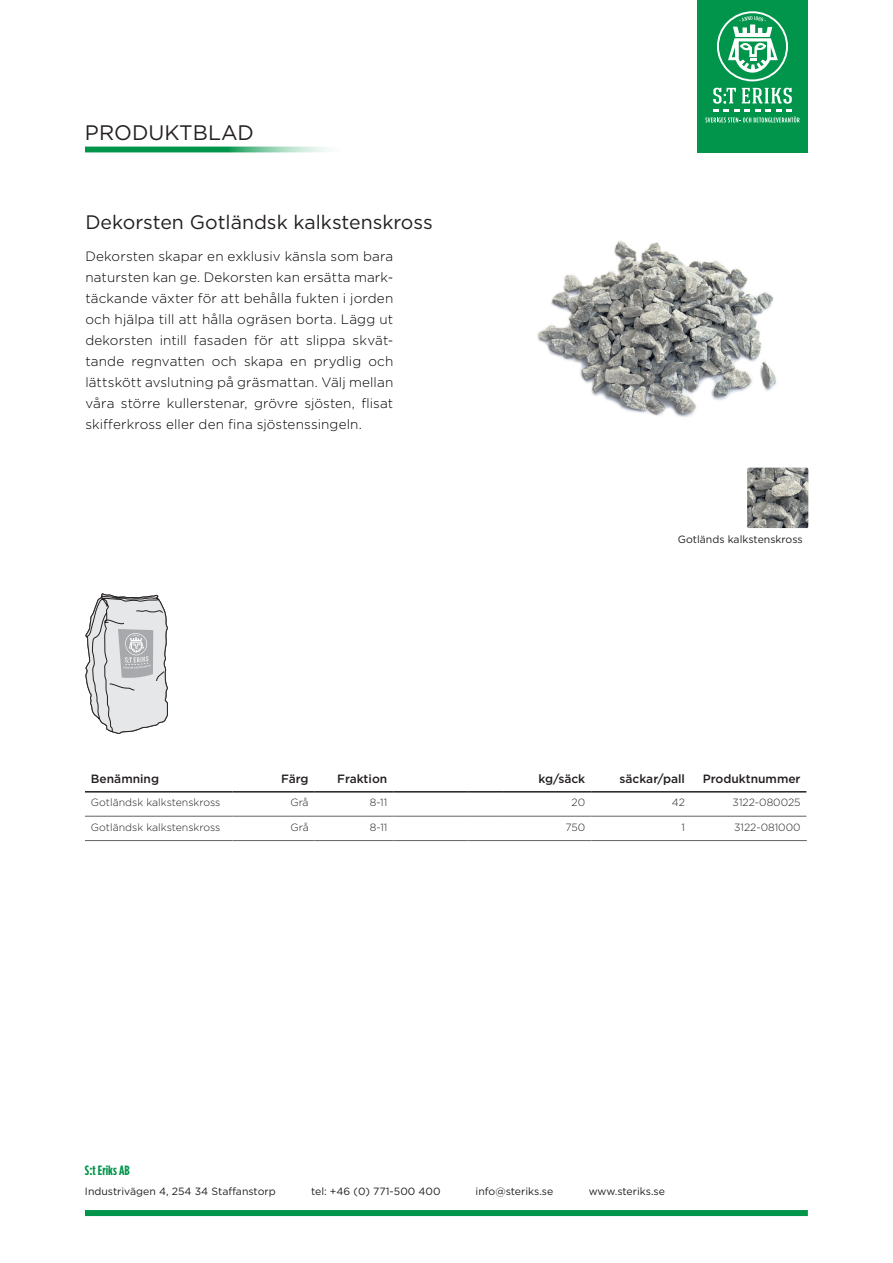
<style>
.page{position:relative;width:893px;height:1263px;background:#fff}
.page>*{position:absolute;margin:0;border:0;box-sizing:border-box;transform-origin:0 0}
.t1{font:21px "Gotham";color:#231f20}
.t2{font:19.5px "Gotham";color:#231f20}
.t3{font:300 13.5px/21px "Gotham";letter-spacing:.01em;color:#000;text-align:justify}
.t4{font:700 13.5px "Gotham Condensed";color:#00954a}
.t5{font:500 12px "Gotham";color:#231f20}
.t6{font:10.5px "Gotham";color:#231f20}
.t7{font:300 10.5px "Gotham";color:#231f20}
</style>
<div class="page">
<img style="left:747px;top:468px;width:61px;height:60px">
<svg style="left:85px;top:593px;width:83px;height:141px"></svg>
<hr style="left:85px;top:791px;width:147px;height:1px;background:#231f20">
<hr style="left:232px;top:791px;width:83px;height:1px;background:#231f20">
<hr style="left:315px;top:791px;width:78px;height:1px;background:#231f20">
<hr style="left:393px;top:791px;width:75px;height:1px;background:#231f20">
<hr style="left:468px;top:791px;width:36px;height:1px;background:#231f20">
<hr style="left:504px;top:791px;width:87px;height:1px;background:#231f20">
<hr style="left:591px;top:791px;width:100px;height:1px;background:#231f20">
<hr style="left:691px;top:791px;width:115px;height:1px;background:#231f20">
<hr style="left:85px;top:816px;width:147px;height:1px;background:#636366">
<hr style="left:232px;top:816px;width:83px;height:1px;background:#636366">
<hr style="left:315px;top:816px;width:78px;height:1px;background:#636366">
<hr style="left:393px;top:816px;width:75px;height:1px;background:#636366">
<hr style="left:468px;top:816px;width:36px;height:1px;background:#636366">
<hr style="left:504px;top:816px;width:87px;height:1px;background:#636366">
<hr style="left:591px;top:816px;width:100px;height:1px;background:#636366">
<hr style="left:691px;top:816px;width:115px;height:1px;background:#636366">
<hr style="left:85px;top:840px;width:147px;height:1px;background:#636366">
<hr style="left:232px;top:840px;width:83px;height:1px;background:#636366">
<hr style="left:315px;top:840px;width:78px;height:1px;background:#636366">
<hr style="left:393px;top:840px;width:75px;height:1px;background:#636366">
<hr style="left:468px;top:840px;width:36px;height:1px;background:#636366">
<hr style="left:504px;top:840px;width:87px;height:1px;background:#636366">
<hr style="left:591px;top:840px;width:100px;height:1px;background:#636366">
<hr style="left:691px;top:840px;width:116px;height:1px;background:#636366">
<div style="left:85px;top:1210px;width:723px;height:6px;background:#00954a"></div>
<div style="left:697px;top:0;width:111px;height:152px;background:#00954a"></div>
<svg style="left:705px;top:88px;width:95px;height:34px"></svg>
<svg style="left:717px;top:11px;width:71px;height:70px"></svg>
<svg style="left:85px;top:146px;width:244px;height:6px"></svg>
<img style="left:537px;top:241px;width:240px;height:176px">
<h1 class="t1" style="left:85px;top:119px;width:171px">PRODUKTBLAD</h1>
<h2 class="t2" style="left:85px;top:210px;width:349px">Dekorsten Gotländsk kalkstenskross</h2>
<p class="t3" style="left:85px;top:245px;width:309px">Dekorsten skapar en exklusiv känsla som bara natursten kan ge. Dekorsten kan ersätta mark&shy;täckande växter för att behålla fukten i jorden och hjälpa till att hålla ogräsen borta. Lägg ut dekorsten intill fasaden för att slippa skvät&shy;tande regnvatten och skapa en prydlig och lättskött avslutning på gräsmattan. Välj mellan våra större kullerstenar, grövre sjösten, flisat skifferkross eller den fina sjöstenssingeln.</p>
<p class="t6" style="left:678px;top:533px;width:126px">Gotländs kalkstenskross</p>
<p class="t5" style="left:91px;top:771px;width:70px">Benämning</p>
<p class="t5" style="left:281px;top:771px;width:29px">Färg</p>
<p class="t5" style="left:337px;top:771px;width:52px">Fraktion</p>
<p class="t5" style="left:538px;top:771px;width:48px">kg/säck</p>
<p class="t5" style="left:619px;top:771px;width:67px">säckar/pall</p>
<p class="t5" style="left:703px;top:771px;width:99px">Produktnummer</p>
<p class="t7" style="left:91px;top:796px;width:131px">Gotländsk kalkstenskross</p>
<p class="t7" style="left:290px;top:796px;width:20px">Grå</p>
<p class="t7" style="left:370px;top:796px;width:19px">8-11</p>
<p class="t7" style="left:572px;top:796px;width:15px">20</p>
<p class="t7" style="left:672px;top:796px;width:15px">42</p>
<p class="t7" style="left:733px;top:796px;width:70px">3122-080025</p>
<p class="t7" style="left:91px;top:820px;width:131px">Gotländsk kalkstenskross</p>
<p class="t7" style="left:290px;top:820px;width:20px">Grå</p>
<p class="t7" style="left:370px;top:820px;width:19px">8-11</p>
<p class="t7" style="left:566px;top:820px;width:21px">750</p>
<p class="t7" style="left:681px;top:820px;width:5px">1</p>
<p class="t7" style="left:734px;top:820px;width:68px">3122-081000</p>
<p class="t4" style="left:85px;top:1162px;width:46px">S:t Eriks AB</p>
<p class="t6" style="left:85px;top:1184px;width:192px">Industrivägen 4, 254 34 Staffanstorp</p>
<p class="t6" style="left:311px;top:1184px;width:131px">tel: +46 (0) 771-500 400</p>
<p class="t6" style="left:476px;top:1184px;width:79px">info@steriks.se</p>
<p class="t6" style="left:589px;top:1184px;width:78px">www.steriks.se</p>
</div>
